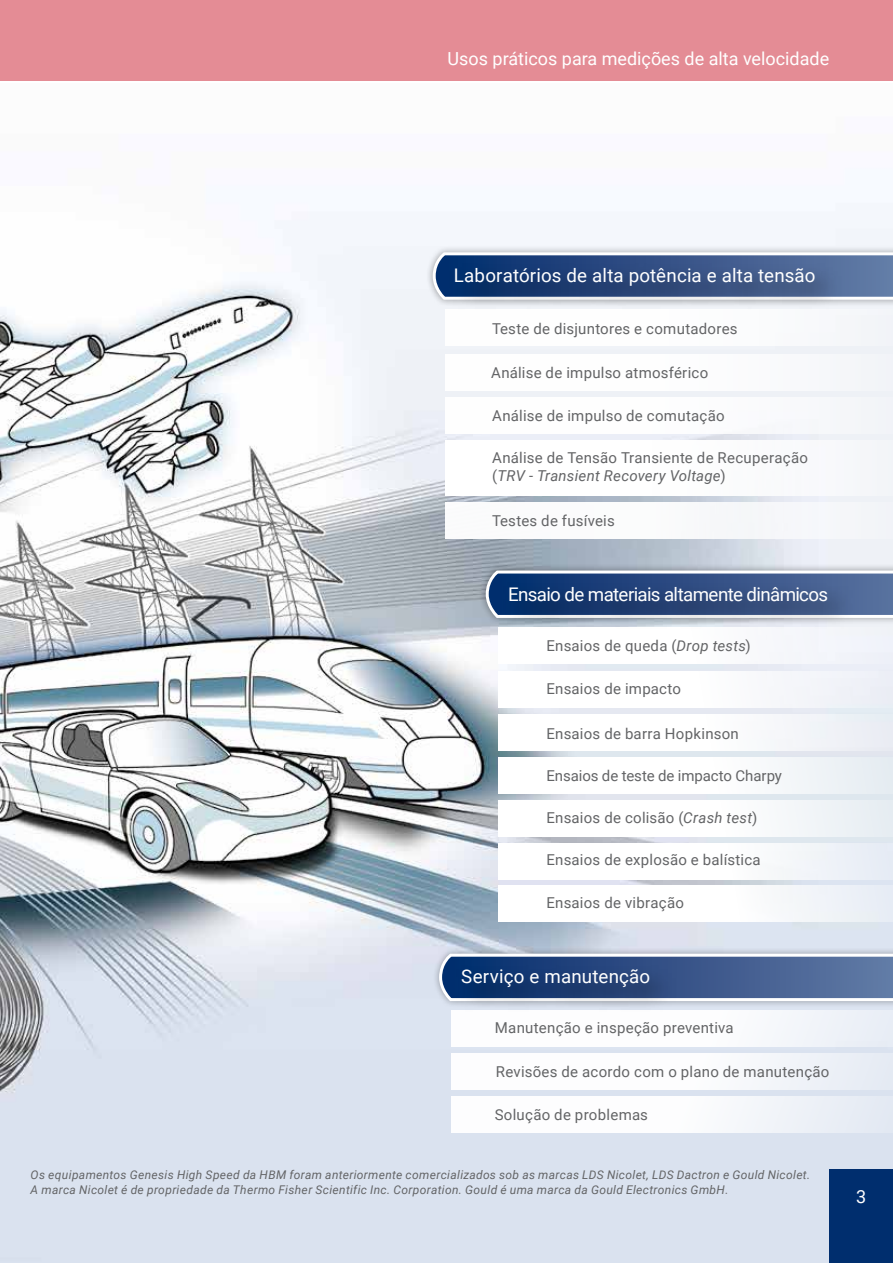
<style>
.page{position:relative;width:893px;height:1263px;background:#fff}
.page>*{position:absolute;margin:0;border:0;box-sizing:border-box;transform-origin:0 0}
.t1{font:18.75px "Roboto";letter-spacing:.005em;color:#fff}
.t2{font:18.75px "Roboto";letter-spacing:-.035em;color:#fff}
.t3{font:18px "Roboto";color:#fff}
.t4{font:15px/18px "Roboto";letter-spacing:.015em;color:#636466}
.t5{font:15px "Roboto";letter-spacing:-.005em;color:#636466}
.t6{font:italic 12px/15px "Roboto";letter-spacing:.025em;color:#636466}
.s1{font-style:italic}
.s2{color:#6d6e71}
</style>
<div class="page">
<img style="left:0;top:203px;width:893px;height:1060px">
<div style="left:445px;top:440px;width:448px;height:55px;background:#fff"></div>
<div style="left:0;top:0;width:893px;height:81px;background:#e48c95"></div>
<div style="left:445px;top:397px;width:448px;height:36px;background:#fff"></div>
<div style="left:445px;top:354px;width:448px;height:36px;background:#fff"></div>
<div style="left:445px;top:310px;width:448px;height:36px;background:#fff"></div>
<div style="left:445px;top:502px;width:448px;height:36px;background:#fff"></div>
<div style="left:445px;top:503px;width:448px;height:36px;background:#fff"></div>
<div style="left:499px;top:627px;width:394px;height:36px;background:#fff"></div>
<div style="left:499px;top:671px;width:394px;height:36px;background:linear-gradient(to right,#fff,#f0f2f7)"></div>
<div style="left:499px;top:714px;width:394px;height:36px;background:linear-gradient(to right,#fff,#eef1f6)"></div>
<div style="left:499px;top:757px;width:394px;height:36px;background:linear-gradient(to right,#fff,#ecf1f5)"></div>
<div style="left:499px;top:800px;width:394px;height:36px;background:linear-gradient(to right,#fff,#edf2f6)"></div>
<div style="left:499px;top:843px;width:394px;height:36px;background:linear-gradient(to right,#fff,#edf1f7)"></div>
<div style="left:479px;top:563px;width:414px;height:62px;background:#000;opacity:.35"></div>
<svg style="left:484px;top:569px;width:409px;height:50px"></svg>
<div style="left:502px;top:580px;width:354px;height:49px;background:#000;opacity:.65"></div>
<div style="left:432px;top:946px;width:461px;height:62px;background:#000;opacity:.35"></div>
<svg style="left:438px;top:952px;width:455px;height:50px;background:#6980a7"></svg>
<div style="left:451px;top:1010px;width:442px;height:36px;background:linear-gradient(to right,#fff,#eff3f8)"></div>
<div style="left:451px;top:1053px;width:442px;height:36px;background:linear-gradient(to right,#fff,#ecf0f6)"></div>
<div style="left:451px;top:1096px;width:442px;height:36px;background:linear-gradient(to right,#fff,#e9eef5)"></div>
<div style="left:455px;top:963px;width:222px;height:51px;background:#000;opacity:.65"></div>
<div style="left:426px;top:245px;width:467px;height:62px;background:#000;opacity:.35"></div>
<svg style="left:431px;top:251px;width:462px;height:50px"></svg>
<div style="left:448px;top:262px;width:395px;height:50px;background:#000;opacity:.65"></div>
<div style="left:499px;top:886px;width:394px;height:36px;background:linear-gradient(to right,#fff,#eef2f7)"></div>
<div style="left:829px;top:1169px;width:64px;height:94px;background:#002e6e"></div>
<p class="t3" style="left:448px;top:46px;width:383px">Usos práticos para medições de alta velocidade</p>
<p class="t1" style="left:454px;top:262px;width:363px">Laboratórios de alta potência e alta tensão</p>
<p class="t4" style="left:492px;top:319px;width:247px">Teste de disjuntores e comutadores</p>
<p class="t4" style="left:491px;top:363px;width:219px">Análise de impulso atmosférico</p>
<p class="t4" style="left:492px;top:406px;width:234px">Análise de impulso de comutação</p>
<p class="t4" style="left:492px;top:448px;width:317px">Análise de Tensão Transiente de Recuperação (<span class="s1">TRV - Transient Recovery Voltage</span>)</p>
<p class="t4" style="left:492px;top:511px;width:124px">Testes de fusíveis</p>
<p class="t2" style="left:508px;top:581px;width:322px">Ensaio de materiais altamente dinâmicos</p>
<p class="t4" style="left:546px;top:636px;width:206px">Ensaios de queda (<span class="s1">Drop tests</span>)</p>
<p class="t4" style="left:546px;top:679px;width:136px">Ensaios de impacto</p>
<p class="t4" style="left:546px;top:724px;width:194px">Ensaios de barra Hopkinson</p>
<p class="t5" style="left:546px;top:765px;width:237px">Ensaios de teste de impacto Charpy</p>
<p class="t4" style="left:546px;top:808px;width:212px">Ensaios de colisão (<span class="s1">Crash test</span>)</p>
<p class="t4" style="left:546px;top:850px;width:216px">Ensaios de explosão e balística</p>
<p class="t4" style="left:546px;top:893px;width:139px">Ensaios de vibração</p>
<p class="t1" style="left:461px;top:963px;width:190px">Serviço e manutenção</p>
<p class="t4" style="left:495px;top:1018px;width:240px">Manutenção e inspeção preventiva</p>
<p class="t4" style="left:496px;top:1062px;width:335px">Revisões de acordo com o plano de manutenção</p>
<p class="t4" style="left:495px;top:1104px;width:155px">Solução de problemas</p>
<p class="t6" style="left:31px;top:1167px;width:781px">Os equipamentos Genesis High Speed da HBM foram anteriormente comercializados sob as marcas LDS Nicolet, LDS Dactron e Gould Nicolet.<br>A marca Nicolet é de propriedade da Thermo Fisher Scientific Inc. Corporation. Gould é uma marca da Gould Electronics GmbH<span class="s2">.</span></p>
<p class="t3" style="left:856px;top:1184px;width:12px">3</p>
</div>
